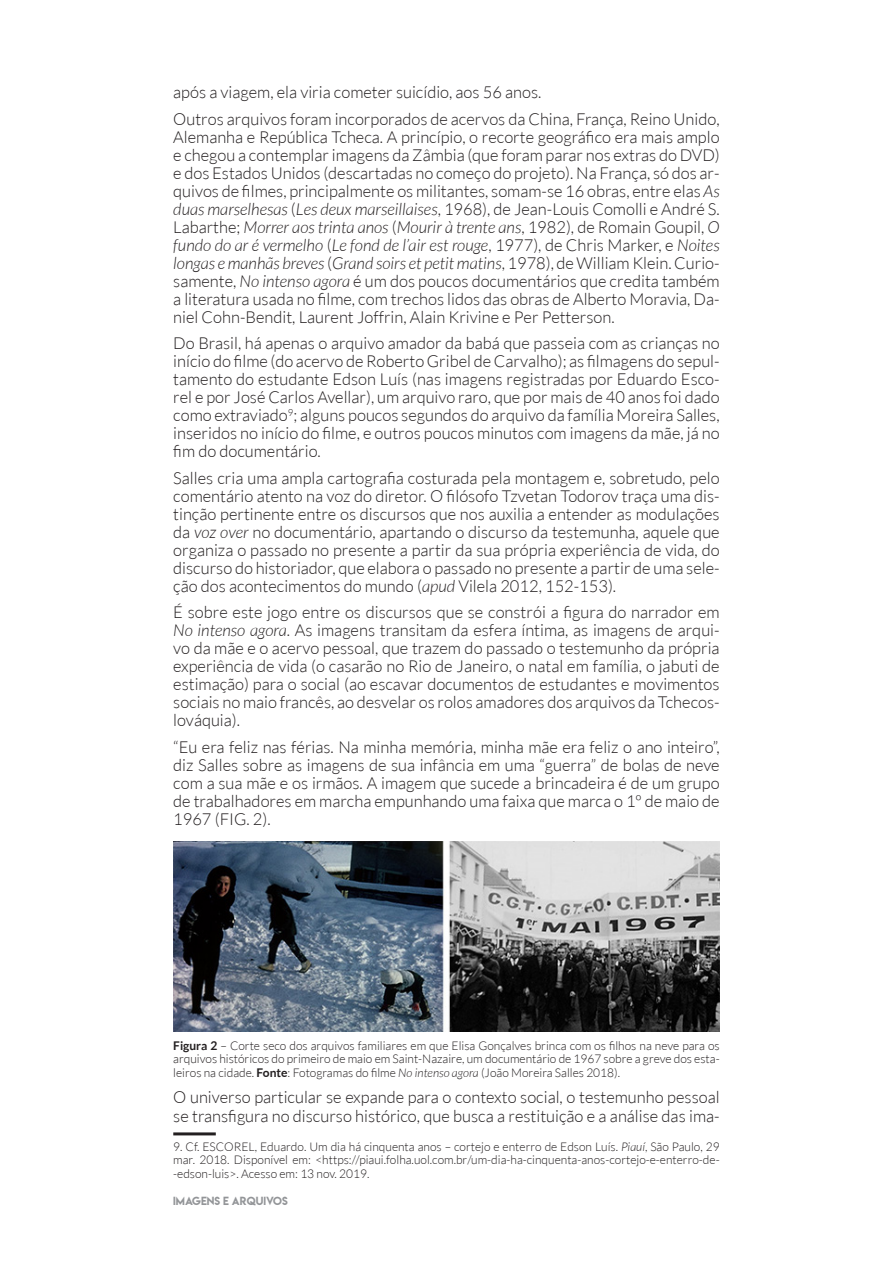
<style>
.page{position:relative;width:893px;height:1263px;background:#fff}
.page>*{position:absolute;margin:0;border:0;box-sizing:border-box;transform-origin:0 0}
.body{font:300 16.5px/18px "Lato";color:#231f20;text-align:justify}
.body-2{font:300 12px/13.5px "Lato";color:#231f20;text-align:justify}
.footnotes{font:300 12px/13.5px "Lato";color:#231f20;text-align:justify}
.t1{font:10.5px "Lemon Milk";color:#939598}
.s1{font-style:italic}
.s2{font-weight:700}
</style>
<div class="page">
<img style="left:173px;top:841px;width:547px;height:190px">
<hr style="left:173px;top:1132px;width:43px;height:3px;background:#231f20">
<p class="body" style="left:173px;top:83px;width:370px">após a viagem, ela viria cometer suicídio, aos 56 anos.</p>
<p class="body" style="left:173px;top:110px;width:548px">Outros arquivos foram incorporados de acervos da China, França, Reino Unido, Alemanha e República Tcheca. A princípio, o recorte geográfico era mais amplo e chegou a contemplar imagens da Zâmbia (que foram parar nos extras do DVD) e dos Estados Unidos (descartadas no começo do projeto). Na França, só dos ar&shy;quivos de filmes, principalmente os militantes, somam-se 16 obras, entre elas <span class="s1">As duas marselhesas</span> (<span class="s1">Les deux marseillaises</span>, 1968), de Jean-Louis Comolli e André S.<br>Labarthe; <span class="s1">Morrer aos trinta anos</span> (<span class="s1">Mourir à trente ans</span>, 1982), de Romain Goupil, <span class="s1">O fundo do ar é vermelho</span> (<span class="s1">Le fond de l’air est rouge</span>, 1977), de Chris Marker, e <span class="s1">Noites longas e manhãs breves</span> (<span class="s1">Grand soirs et petit matins</span>, 1978), de William Klein. Curio&shy;samente, <span class="s1">No intenso agora</span> é um dos poucos documentários que credita também a literatura usada no filme, com trechos lidos das obras de Alberto Moravia, Da&shy;niel Cohn-Bendit, Laurent Joffrin, Alain Krivine e Per Petterson.</p>
<p class="body" style="left:173px;top:334px;width:548px">Do Brasil, há apenas o arquivo amador da babá que passeia com as crianças no início do filme (do acervo de Roberto Gribel de Carvalho); as filmagens do sepul&shy;tamento do estudante Edson Luís (nas imagens registradas por Eduardo Esco&shy;rel e por José Carlos Avellar), um arquivo raro, que por mais de 40 anos foi dado como extraviado<sup>9</sup>; alguns poucos segundos do arquivo da família Moreira Salles, inseridos no início do filme, e outros poucos minutos com imagens da mãe, já no fim do documentário.</p>
<p class="body" style="left:173px;top:469px;width:548px">Salles cria uma ampla cartografia costurada pela montagem e, sobretudo, pelo comentário atento na voz do diretor. O filósofo Tzvetan Todorov traça uma dis&shy;tinção pertinente entre os discursos que nos auxilia a entender as modulações da <span class="s1">voz over</span> no documentário, apartando o discurso da testemunha, aquele que organiza o passado no presente a partir da sua própria experiência de vida, do discurso do historiador, que elabora o passado no presente a partir de uma sele&shy;ção dos acontecimentos do mundo (<span class="s1">apud</span> Vilela 2012, 152-153).</p>
<p class="body" style="left:173px;top:603px;width:548px">É sobre este jogo entre os discursos que se constrói a figura do narrador em <span class="s1">No intenso agora</span>. As imagens transitam da esfera íntima, as imagens de arqui&shy;vo da mãe e o acervo pessoal, que trazem do passado o testemunho da própria experiência de vida (o casarão no Rio de Janeiro, o natal em família, o jabuti de estimação) para o social (ao escavar documentos de estudantes e movimentos sociais no maio francês, ao desvelar os rolos amadores dos arquivos da Tchecos&shy;lováquia).</p>
<p class="body" style="left:173px;top:738px;width:548px">“Eu era feliz nas férias. Na minha memória, minha mãe era feliz o ano inteiro”, diz Salles sobre as imagens de sua infância em uma “guerra” de bolas de neve com a sua mãe e os irmãos. A imagem que sucede a brincadeira é de um grupo de trabalhadores em marcha empunhando uma faixa que marca o 1º de maio de 1967 (FIG. 2).</p>
<p class="body-2" style="left:173px;top:1039px;width:548px"><span class="s2">Figura 2</span> – Corte seco dos arquivos familiares em que Elisa Gonçalves brinca com os filhos na neve para os arquivos históricos do primeiro de maio em Saint-Nazaire, um documentário de 1967 sobre a greve dos esta&shy;leiros na cidade. <span class="s2">Fonte</span>: Fotogramas do filme <span class="s1">No intenso agora</span> (João Moreira Salles 2018).</p>
<p class="body" style="left:173px;top:1089px;width:548px">O universo particular se expande para o contexto social, o testemunho pessoal se transfigura no discurso histórico, que busca a restituição e a análise das ima-</p>
<p class="footnotes" style="left:173px;top:1140px;width:548px">9. Cf. ESCOREL, Eduardo. Um dia há cinquenta anos – cortejo e enterro de Edson Luís. <span class="s1">Piauí</span>, São Paulo, 29 mar. 2018. Disponível em: &lt;https://piaui.folha.uol.com.br/um-dia-ha-cinquenta-anos-cortejo-e-enterro-de--edson-luis&gt;. Acesso em: 13 nov. 2019.</p>
<p class="t1" style="left:173px;top:1193px;width:116px">IMAGENS E ARQUIVOS</p>
</div>
